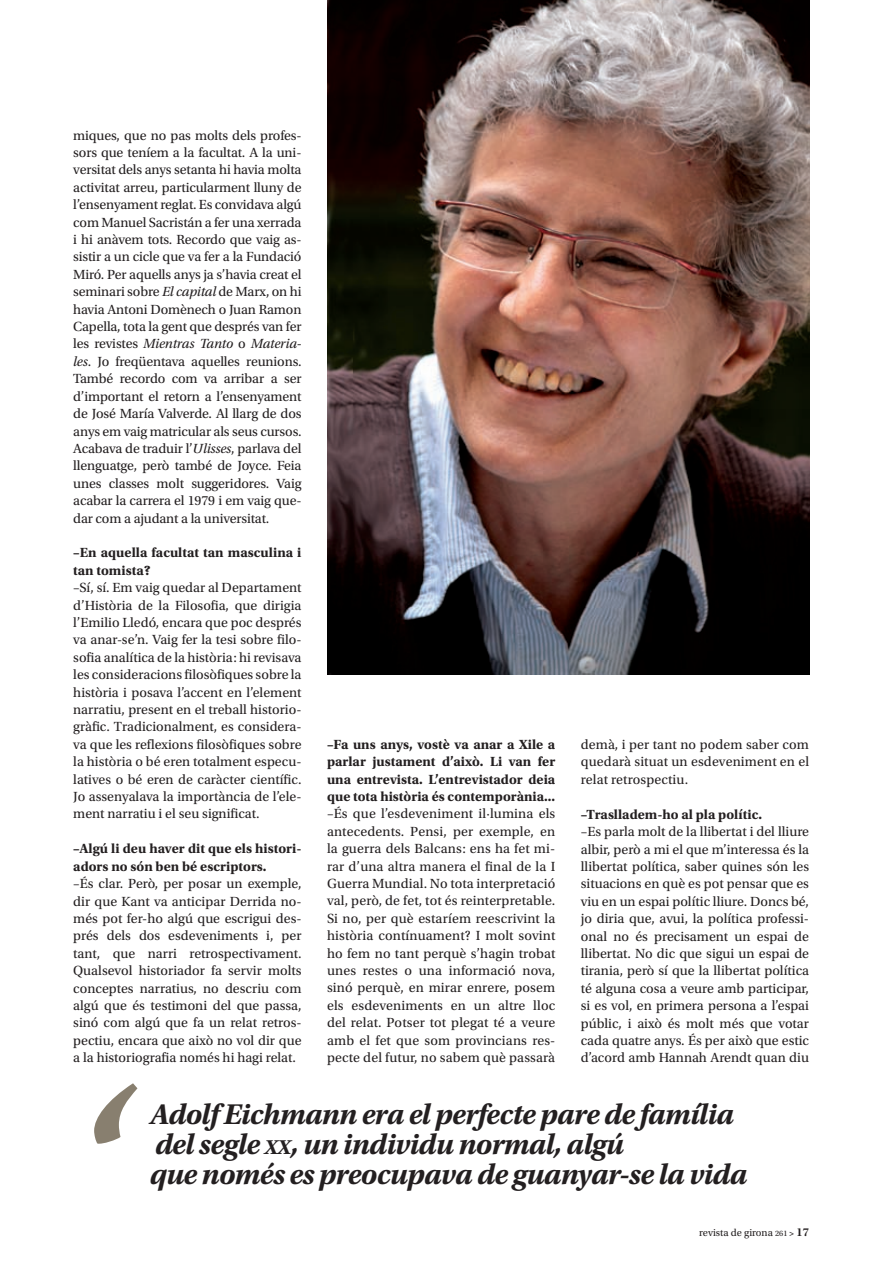
<style>
.page{position:relative;width:894px;height:1277px;background:#fff}
.page>*{position:absolute;margin:0;border:0;box-sizing:border-box;transform-origin:0 0}
.t1{font:italic 700 186px "Utopia Std";color:#887f6f}
.t2{font:italic 700 30px/30px "Utopia Std";letter-spacing:-.025em;color:#231f20}
.t3{font:13.95px/17.4px "Utopia Std";color:#231f20;text-align:justify}
.t4{font:700 13.95px/17.4px "Utopia Std";color:#231f20}
.t5{font:10.5px "Utopia Std";color:#231f20}
.s1{font-style:italic}
.s2{font-size:21px}
.s3{font-size:8.25px}
.s4{font-weight:600;font-size:9px}
.s5{font-weight:600;font-size:12px}
</style>
<div class="page">
<img style="left:327px;top:0;width:482px;height:674px">
<p class="t3" style="left:73px;top:127px;width:230px">miques, que no pas molts dels profes&shy;sors que teníem a la facultat. A la uni&shy;versitat dels anys setanta hi havia molta activitat arreu, particularment lluny de l’ensenyament reglat. Es convidava algú com Manuel Sacristán a fer una xerrada i hi anàvem tots. Recordo que vaig as&shy;sistir a un cicle que va fer a la Fundació Miró. Per aquells anys ja s’havia creat el seminari sobre <span class="s1">El capital</span> de Marx, on hi havia Antoni Domènech o Juan Ramon Capella, tota la gent que després van fer les revistes <span class="s1">Mientras Tanto</span> o <span class="s1">Materia&shy;les</span>. Jo freqüentava aquelles reunions.<br>També recordo com va arribar a ser d’important el retorn a l’ensenyament de José María Valverde. Al llarg de dos anys em vaig matricular als seus cursos.<br>Acabava de traduir l’<span class="s1">Ulisses</span>, parlava del llenguatge, però també de Joyce. Feia unes classes molt suggeridores. Vaig acabar la carrera el 1979 i em vaig que&shy;dar com a ajudant a la universitat.</p>
<p class="t4" style="left:73px;top:544px;width:230px">–En aquella facultat tan masculina i tan tomista?</p>
<p class="t3" style="left:73px;top:579px;width:230px">–Sí, sí. Em vaig quedar al Departament d’Història de la Filosofia, que dirigia l’Emilio Lledó, encara que poc després va anar-se’n. Vaig fer la tesi sobre filo&shy;sofia analítica de la història: hi revisava les consideracions filosòfiques sobre la història i posava l’accent en l’element narratiu, present en el treball historio&shy;gràfic. Tradicionalment, es considera&shy;va que les reflexions filosòfiques sobre la història o bé eren totalment especu&shy;latives o bé eren de caràcter científic.<br>Jo assenyalava la importància de l’ele&shy;ment narratiu i el seu significat.</p>
<p class="t4" style="left:73px;top:840px;width:230px">–Algú li deu haver dit que els histori&shy;adors no són ben bé escriptors.</p>
<p class="t3" style="left:73px;top:875px;width:230px">–És clar. Però, per posar un exemple, dir que Kant va anticipar Derrida no&shy;més pot fer-ho algú que escrigui des&shy;prés dels dos esdeveniments i, per tant, que narri retrospectivament.<br>Qualsevol historiador fa servir molts conceptes narratius, no descriu com algú que és testimoni del que passa, sinó com algú que fa un relat retros&shy;pectiu, encara que això no vol dir que a la historiografia només hi hagi relat.</p>
<p class="t4" style="left:327px;top:735px;width:230px;text-align:justify">–Fa uns anys, vostè va anar a Xile a parlar justament d’això. Li van fer una entrevista. L’entrevistador deia que tota història és contemporània...</p>
<p class="t3" style="left:327px;top:805px;width:230px">–És que l’esdeveniment il·lumina els antecedents. Pensi, per exemple, en la guerra dels Balcans: ens ha fet mi&shy;rar d’una altra manera el final de la I Guerra Mundial. No tota interpretació val, però, de fet, tot és reinterpretable.<br>Si no, per què estaríem reescrivint la història contínuament? I molt sovint ho fem no tant perquè s’hagin trobat unes restes o una informació nova, sinó perquè, en mirar enrere, posem els esdeveniments en un altre lloc del relat. Potser tot plegat té a veure amb el fet que som provincians res&shy;pecte del futur, no sabem què passarà</p>
<h2 class="t2" style="left:150px;top:1099px;width:599px">Adolf Eichmann era el perfecte pare de família del segle <span class="s2">xx</span>, un individu normal, algú<br>que només es preocupava de guanyar-se la vida</h2>
<p class="t3" style="left:581px;top:736px;width:230px">demà, i per tant no podem saber com quedarà situat un esdeveniment en el relat retrospectiu.</p>
<p class="t4" style="left:581px;top:805px;width:183px">–Traslladem-ho al pla polític.</p>
<p class="t3" style="left:581px;top:823px;width:230px">–Es parla molt de la llibertat i del lliure albir, però a mi el que m’interessa és la llibertat política, saber quines són les situacions en què es pot pensar que es viu en un espai polític lliure. Doncs bé, jo diria que, avui, la política professi&shy;onal no és precisament un espai de llibertat. No dic que sigui un espai de tirania, però sí que la llibertat política té alguna cosa a veure amb participar, si es vol, en primera persona a l’espai públic, i això és molt més que votar cada quatre anys. És per això que estic d’acord amb Hannah Arendt quan diu</p>
<h1 class="t1" style="left:73px;top:1050px;width:51px">‘</h1>
<p class="t5" style="left:699px;top:1227px;width:111px">revista de girona <span class="s3">261</span> <span class="s4">&gt;</span> <span class="s5">17</span></p>
</div>
